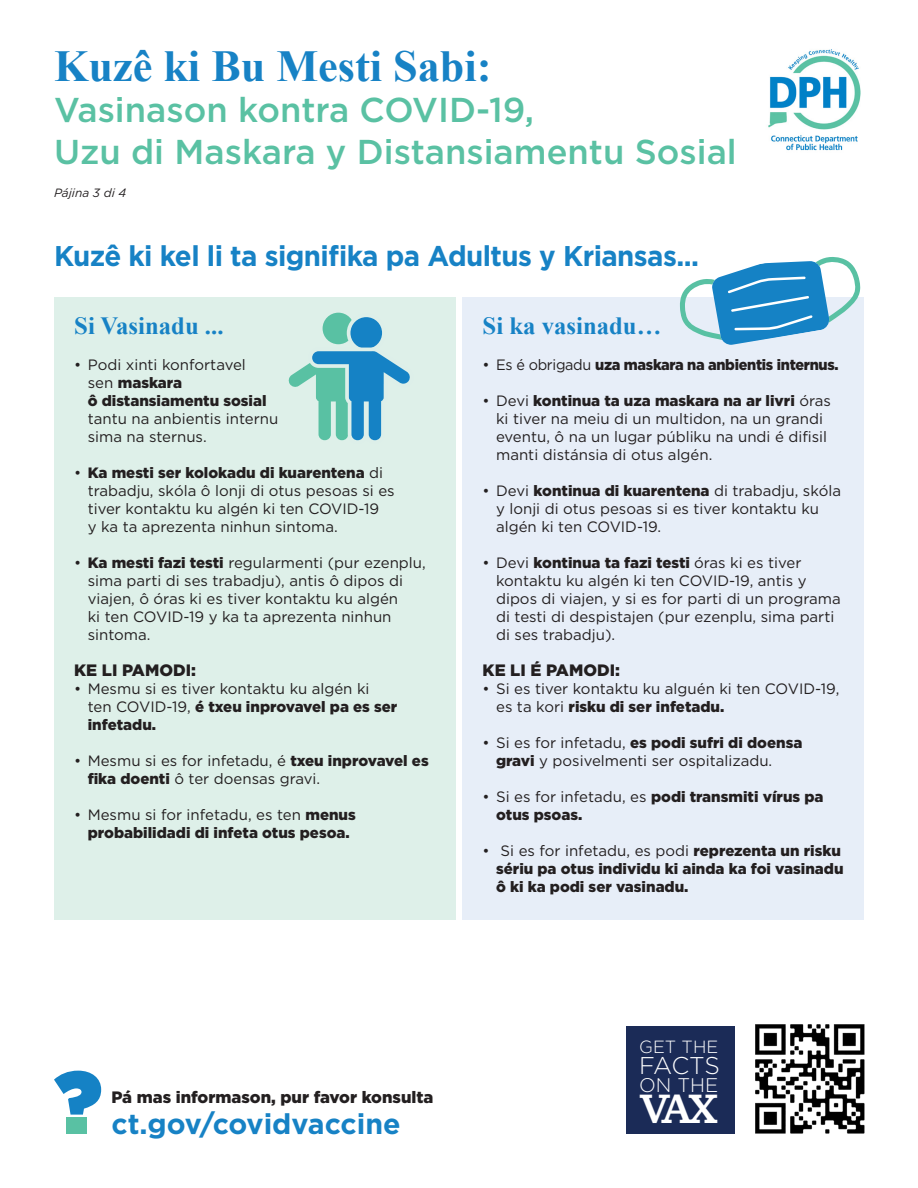
<style>
.page{position:relative;width:918px;height:1188px;background:#fff}
.page>*{position:absolute;margin:0;border:0;box-sizing:border-box;transform-origin:0 0}
.H1_Rules{font:700 44.25px "Times New Roman";color:#1782c5}
.t1{font:500 42.6px "Jubilat";color:#fff}
.H2_Rules{font:500 34.5px/41.4px "Gotham";color:#5ac1a3}
.H3_Rules{font:700 28.5px "Gotham";letter-spacing:-.02em;color:#1782c5}
.H3_Rules-2{font:700 28.5px "Gotham";color:#1782c5}
.H4_Rules{font:700 24.75px "Times New Roman";color:#1782c5}
.t2{font:300 24.15px "Gotham";letter-spacing:-.03em;color:#fff}
.t3{font:300 19.65px "Gotham";color:#fff}
.t4{font:300 17.7px "Gotham";color:#fff}
.t5{font:900 16.5px "Gotham";color:#231f20}
.Body_with_Bullet_Sec{font:15px/18px "Gotham";color:#231f20}
.Body_with_Bullet_Sec-2{font:900 15px/18px "Gotham";color:#231f20}
.Body_with_Bullet_Sec-3{font:900 15px "Gotham";letter-spacing:-.02em;color:#231f20;scale:.96 1}
.Body_Sector{font:italic 12px "Gotham";color:#231f20}
.s1{font-weight:900}
.s2{font-weight:400}
</style>
<div class="page">
<img style="left:768px;top:49px;width:93px;height:102px">
<div style="left:54px;top:297px;width:402px;height:623px;background:#def0e9"></div>
<div style="left:462px;top:297px;width:402px;height:623px;background:#e7eef8"></div>
<svg style="left:288px;top:313px;width:122px;height:128px"></svg>
<div style="left:627px;top:1026px;width:108px;height:108px;background:#1b2b57"></div>
<img style="left:755px;top:1024px;width:110px;height:110px">
<svg style="left:54px;top:1071px;width:47px;height:44px"></svg>
<div style="left:66px;top:1118px;width:21px;height:16px;background:#59c1a3"></div>
<svg style="left:680px;top:257px;width:181px;height:88px"></svg>
<p class="H1_Rules" style="left:54px;top:34px;width:439px">Kuzê ki Bu Mesti Sabi:</p>
<p class="H2_Rules" style="left:54px;top:89px;width:684px">Vasinason kontra COVID-19,<br>Uzu di Maskara y Distansiamentu Sosial</p>
<p class="Body_Sector" style="left:54px;top:185px;width:74px">Pájina 3 di 4</p>
<p class="H3_Rules" style="left:54px;top:237px;width:647px">Kuzê ki kel li ta signifika pa Adultus y Kriansas...</p>
<p class="H4_Rules" style="left:74px;top:308px;width:151px">Si Vasinadu ...</p>
<p class="Body_with_Bullet_Sec" style="left:88px;top:355px;width:192px;text-indent:-14px">• Podi xinti konfortavel<br>sen <span class="s1">maskara<br>ô distansiamentu sosial </span>tantu na anbientis internu sima na sternus.</p>
<p class="Body_with_Bullet_Sec" style="left:88px;top:463px;width:308px;text-indent:-14px">• <span class="s1">Ka mesti ser kolokadu di kuarentena</span> di trabadju, skóla ô lonji di otus pesoas si es tiver kontaktu ku algén ki ten COVID-19<br>y ka ta aprezenta ninhun sintoma.</p>
<p class="Body_with_Bullet_Sec" style="left:88px;top:553px;width:340px;text-indent:-14px">• <span class="s1">Ka mesti fazi testi</span> regularmenti (pur ezenplu, sima parti di ses trabadju), antis ô dipos di viajen, ô óras ki es tiver kontaktu ku algén<br>ki ten COVID-19 y ka ta aprezenta ninhun sintoma.</p>
<h4 class="t5" style="left:74px;top:659px;width:123px">KE LI PAMODI:</h4>
<p class="Body_with_Bullet_Sec" style="left:88px;top:679px;width:311px;text-indent:-14px">• Mesmu si es tiver kontaktu ku algén ki<br>ten COVID-19, <span class="s1">é txeu inprovavel pa es ser infetadu.</span></p>
<p class="Body_with_Bullet_Sec" style="left:88px;top:751px;width:342px;text-indent:-14px">• Mesmu si es for infetadu, é <span class="s1">txeu inprovavel es fika doenti</span> ô ter doensas gravi.</p>
<p class="Body_with_Bullet_Sec-2" style="left:74px;top:806px;width:283px;text-align:center"><span class="s2">• Mesmu si for infetadu, es ten</span> menus probabilidadi di infeta otus pesoa.</p>
<p class="H4_Rules" style="left:483px;top:308px;width:180px">Si ka vasinadu…</p>
<p class="Body_with_Bullet_Sec-3" style="left:483px;top:354px;width:372px"><span class="s2">• Es é obrigadu</span> uza maskara na anbientis internus.</p>
<p class="Body_with_Bullet_Sec" style="left:496px;top:391px;width:336px;text-indent:-14px">• Devi <span class="s1">kontinua ta uza maskara na ar livri</span> óras ki tiver na meiu di un multidon, na un grandi eventu, ô na un lugar públiku na undi é difisil manti distánsia di otus algén.</p>
<p class="Body_with_Bullet_Sec" style="left:496px;top:481px;width:347px;text-indent:-14px">• Devi <span class="s1">kontinua di kuarentena</span> di trabadju, skóla y lonji di otus pesoas si es tiver kontaktu ku algén ki ten COVID-19.</p>
<p class="Body_with_Bullet_Sec" style="left:496px;top:553px;width:346px;text-indent:-14px">• Devi <span class="s1">kontinua ta fazi testi</span> óras ki es tiver kontaktu ku algén ki ten COVID-19, antis y dipos di viajen, y si es for parti di un programa di testi di despistajen (pur ezenplu, sima parti di ses trabadju).</p>
<h4 class="t5" style="left:483px;top:659px;width:139px">KE LI É PAMODI:</h4>
<p class="Body_with_Bullet_Sec" style="left:496px;top:679px;width:345px;text-indent:-14px">• Si es tiver kontaktu ku alguén ki ten COVID-19, es ta kori <span class="s1">risku di ser infetadu.</span></p>
<p class="Body_with_Bullet_Sec" style="left:496px;top:733px;width:308px;text-indent:-14px">• Si es for infetadu, <span class="s1">es podi sufri di doensa gravi</span> y posivelmenti ser ospitalizadu.</p>
<p class="Body_with_Bullet_Sec-2" style="left:496px;top:788px;width:329px;text-indent:-14px"><span class="s2">• Si es for infetadu, es</span> podi transmiti vírus pa otus psoas.</p>
<p class="Body_with_Bullet_Sec-2" style="left:496px;top:842px;width:349px;text-indent:-14px"><span class="s2">• Si es for infetadu, es podi</span> reprezenta un risku sériu pa otus individu ki ainda ka foi vasinadu ô ki ka podi ser vasinadu.</p>
<h4 class="t5" style="left:111px;top:1086px;width:323px">Pá mas informason, pur favor konsulta</h4>
<p class="H3_Rules-2" style="left:111px;top:1105px;width:291px">ct.gov/covidvaccine</p>
<p class="t4" style="left:639px;top:1035px;width:81px">GET THE</p>
<p class="t2" style="left:639px;top:1050px;width:82px">FACTS</p>
<p class="t3" style="left:639px;top:1073px;width:81px">ON THE</p>
<p class="t1" style="left:639px;top:1081px;width:80px">VAX</p>
</div>
